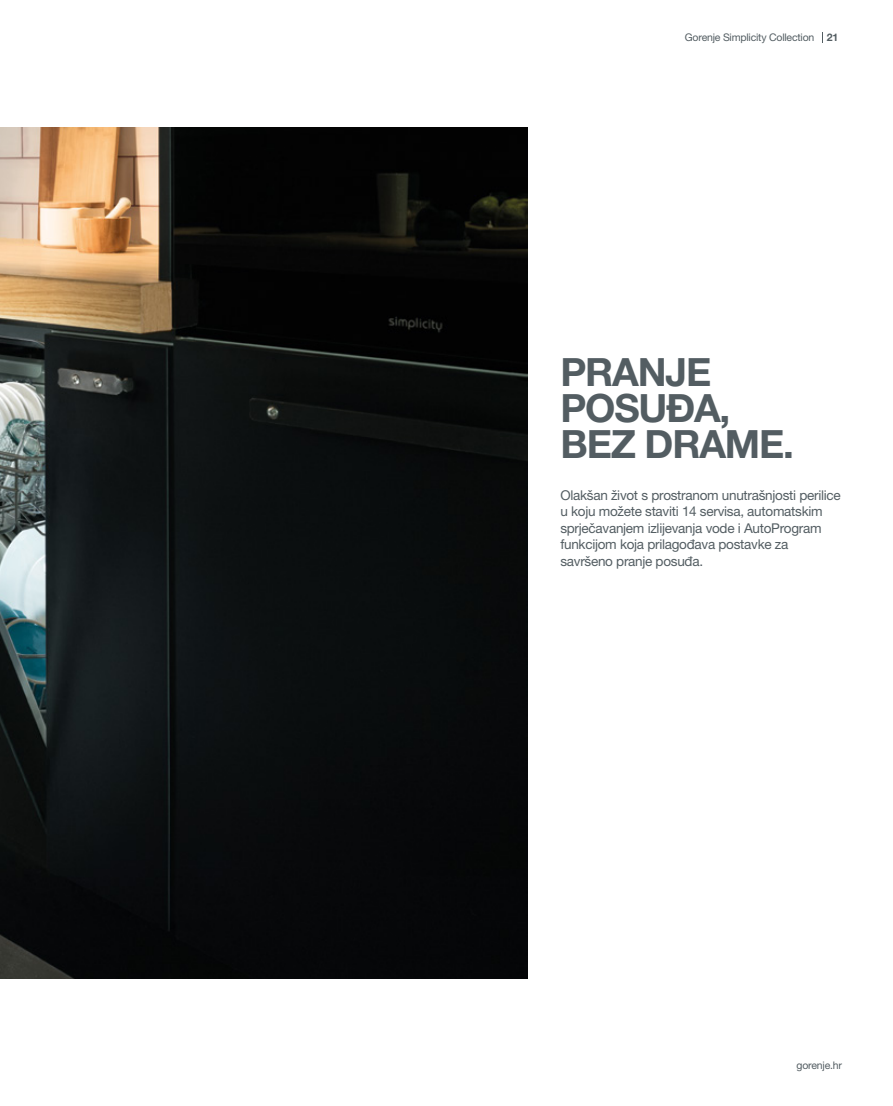
<style>
.page{position:relative;width:893px;height:1106px;background:#fff}
.page>*{position:absolute;margin:0;border:0;box-sizing:border-box;transform-origin:0 0}
.t1{font:700 39px/36px "Helvetica Neue LT Pro";letter-spacing:-.03em;color:#535d62}
.t2{font:13.5px/16.5px "Helvetica Neue LT Pro";letter-spacing:-.02em;color:#535d62}
.t3{font:10.5px "Helvetica Neue LT Pro";letter-spacing:-.02em;color:#535d62}
.s1{font-weight:700}
</style>
<div class="page">
<img style="left:0;top:128px;width:527px;height:850px">
<p class="t3" style="left:685px;top:31px;width:155px">Gorenje Simplicity Collection <span class="s1">21</span></p>
<h1 class="t1" style="left:560px;top:353px;width:235px">PRANJE<br>POSUĐA,<br>BEZ DRAME.</h1>
<p class="t2" style="left:560px;top:486px;width:282px">Olakšan život s prostranom unutrašnjosti perilice u koju možete staviti 14 servisa, automatskim sprječavanjem izlijevanja vode i AutoProgram funkcijom koja prilagođava postavke za savršeno pranje posuđa.</p>
<p class="t3" style="left:797px;top:1058px;width:47px">gorenje.hr</p>
</div>
